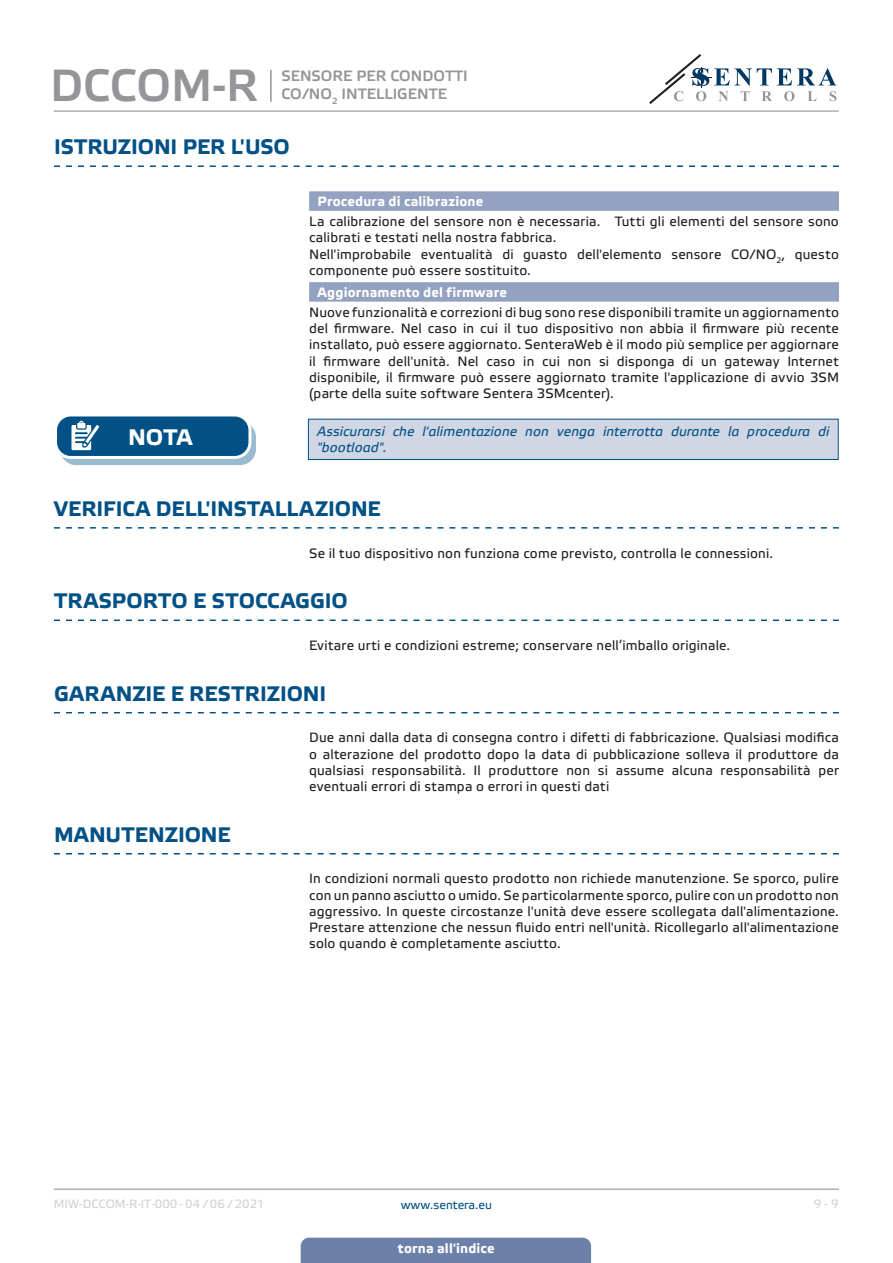
<style>
.page{position:relative;width:893px;height:1263px;background:#fff}
.page>*{position:absolute;margin:0;border:0;box-sizing:border-box;transform-origin:0 0}
.t1{font:45px "Etelka Medium Pro";color:#939598}
.t2{font:700 22.5px "Etelka Text Pro";color:#fff}
.t3{font:700 21px "Etelka Text Pro";color:#015186}
.t4{font:15px/18px "Etelka Medium Pro";color:#939598}
.body{font:13.5px/16.2px "Etelka Text Pro";letter-spacing:.015em;color:#231f20;text-align:justify}
.attention{font:italic 13.5px/16.2px "Etelka Text Pro";letter-spacing:.01em;color:#015186}
.Number-roman{font:700 13.5px "Etelka Text Pro";letter-spacing:.01em;color:#fff}
.t5{font:12px "Etelka Text Pro";color:#d1d2d4}
.t6{font:12px "Etelka Text Pro";color:#015186}
</style>
<div class="page">
<hr style="left:54px;top:111px;width:785px;height:1px;background:#939598">
<hr style="left:54px;top:1188px;width:785px;height:2px;background:#939598">
<svg style="left:649px;top:54px;width:187px;height:50px"></svg>
<div style="left:301px;top:1237px;width:290px;height:26px;background:#6c81aa"></div>
<hr style="left:270px;top:70px;width:2px;height:32px;background:#939598">
<svg style="left:54px;top:165px;width:785px;height:2px"></svg>
<div style="left:309px;top:191px;width:530px;height:20px;background:#94a2c2"></div>
<div style="left:309px;top:282px;width:530px;height:20px;background:#94a2c2"></div>
<svg style="left:54px;top:527px;width:785px;height:2px"></svg>
<div style="left:61px;top:422px;width:194px;height:42px;background:#9abacf;border-radius:15px"></div>
<div style="left:60px;top:421px;width:196px;height:44px;border:1px solid #015186;border-radius:15px"></div>
<div style="left:56px;top:415px;width:194px;height:42px;background:#015186;border-radius:15px"></div>
<div style="left:54px;top:413px;width:197px;height:46px;border:3px solid #fff;border-radius:15px"></div>
<svg style="left:71px;top:421px;width:34px;height:37px"></svg>
<div style="left:308px;top:419px;width:530px;height:40px;background:#d1d6e4"></div>
<div style="left:308px;top:419px;width:531px;height:41px;border:1px solid #015186"></div>
<svg style="left:54px;top:619px;width:785px;height:2px"></svg>
<svg style="left:54px;top:712px;width:785px;height:1px"></svg>
<svg style="left:54px;top:853px;width:785px;height:1px"></svg>
<h1 class="t1" style="left:50px;top:61px;width:209px">DCCOM-R</h1>
<p class="t4" style="left:281px;top:67px;width:188px">SENSORE PER CONDOTTI<br>CO/NO<sub>2</sub> INTELLIGENTE</p>
<p class="t3" style="left:54px;top:135px;width:237px">ISTRUZIONI PER L'USO</p>
<p class="Number-roman" style="left:318px;top:194px;width:167px">Procedura di calibrazione</p>
<p class="body" style="left:309px;top:214px;width:531px">La calibrazione del sensore non è necessaria. Tutti gli elementi del sensore sono calibrati e testati nella nostra fabbrica.</p>
<p class="body" style="left:309px;top:247px;width:531px">Nell'improbabile eventualità di guasto dell'elemento sensore CO/NO<sub>2</sub>, questo componente può essere sostituito.</p>
<p class="Number-roman" style="left:318px;top:284px;width:191px">Aggiornamento del firmware</p>
<p class="body" style="left:309px;top:305px;width:531px">Nuove funzionalità e correzioni di bug sono rese disponibili tramite un aggiornamento del firmware. Nel caso in cui il tuo dispositivo non abbia il firmware più recente installato, può essere aggiornato. SenteraWeb è il modo più semplice per aggiornare il firmware dell'unità. Nel caso in cui non si disponga di un gateway Internet disponibile, il firmware può essere aggiornato tramite l'applicazione di avvio 3SM (parte della suite software Sentera 3SMcenter).</p>
<p class="t2" style="left:128px;top:425px;width:66px">NOTA</p>
<p class="attention" style="left:317px;top:424px;width:514px">Assicurarsi che l'alimentazione non venga interrotta durante la procedura di "bootload".</p>
<p class="t3" style="left:54px;top:497px;width:328px">VERIFICA DELL'INSTALLAZIONE</p>
<p class="body" style="left:309px;top:546px;width:465px">Se il tuo dispositivo non funziona come previsto, controlla le connessioni.</p>
<p class="t3" style="left:54px;top:589px;width:295px">TRASPORTO E STOCCAGGIO</p>
<p class="body" style="left:309px;top:638px;width:422px">Evitare urti e condizioni estreme; conservare nell’imballo originale.</p>
<p class="t3" style="left:54px;top:682px;width:274px">GARANZIE E RESTRIZIONI</p>
<p class="body" style="left:309px;top:730px;width:531px">Due anni dalla data di consegna contro i difetti di fabbricazione. Qualsiasi modifica o alterazione del prodotto dopo la data di pubblicazione solleva il produttore da qualsiasi responsabilità. Il produttore non si assume alcuna responsabilità per eventuali errori di stampa o errori in questi dati</p>
<p class="t3" style="left:54px;top:823px;width:178px">MANUTENZIONE</p>
<p class="body" style="left:309px;top:871px;width:531px">In condizioni normali questo prodotto non richiede manutenzione. Se sporco, pulire con un panno asciutto o umido. Se particolarmente sporco, pulire con un prodotto non aggressivo. In queste circostanze l'unità deve essere scollegata dall'alimentazione.<br>Prestare attenzione che nessun fluido entri nell'unità. Ricollegarlo all'alimentazione solo quando è completamente asciutto.</p>
<p class="t5" style="left:54px;top:1197px;width:212px">MIW-DCCOM-R-IT-000 - 04 / 06 / 2021</p>
<p class="t6" style="left:401px;top:1198px;width:93px">www.sentera.eu</p>
<p class="t5" style="left:814px;top:1197px;width:27px">9 - 9</p>
<p class="Number-roman" style="left:398px;top:1240px;width:98px">torna all'indice</p>
</div>
